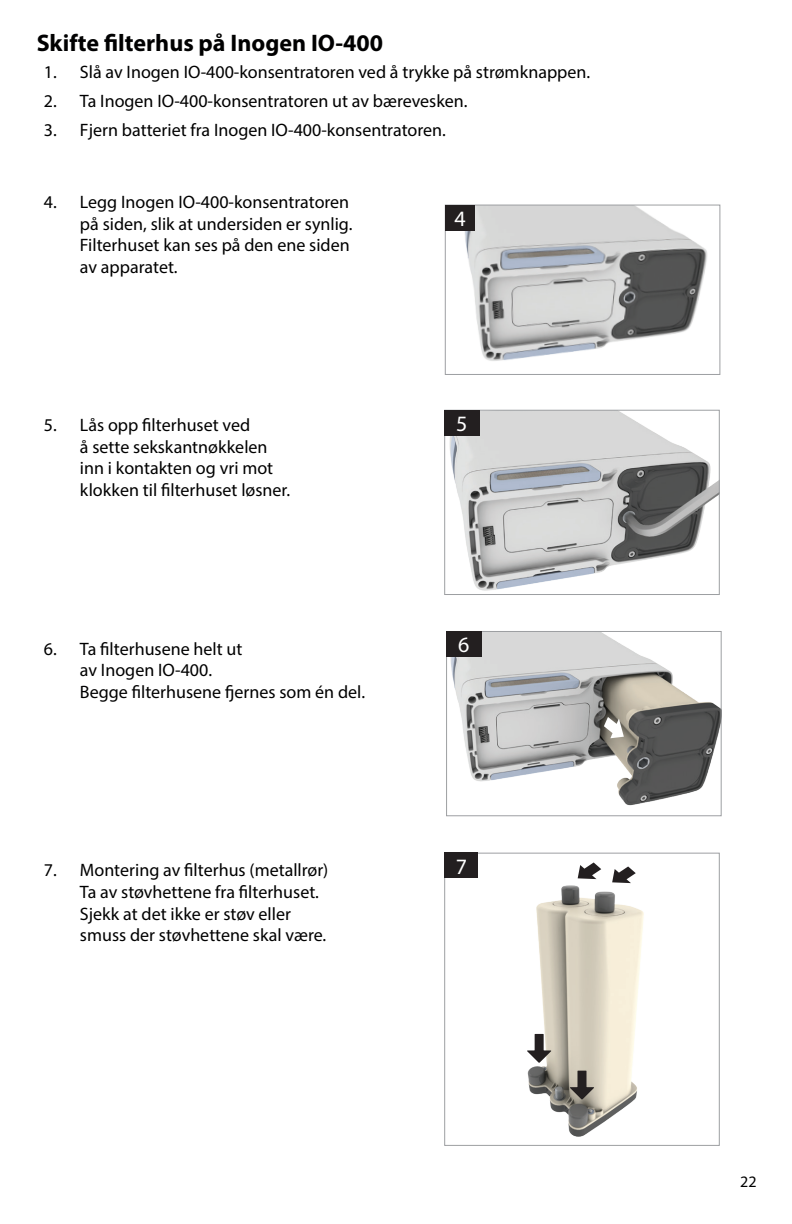
<style>
.page{position:relative;width:792px;height:1224px;background:#fff}
.page>*{position:absolute;margin:0;border:0;box-sizing:border-box;transform-origin:0 0}
.Sub-heading{font:700 24px "Myriad Pro";color:#000001}
.Regular_Body{font:22px "Myriad Pro";color:#fff}
.t1{font:18px/21.6px "Myriad Pro";color:#000001}
.t2{font:16px "Myriad Pro";color:#000001}
</style>
<div class="page">
<img style="left:464px;top:207px;width:243px;height:154px">
<div style="left:445px;top:205px;width:275px;height:170px;border:1px solid #9d9fa2"></div>
<div style="left:445px;top:205px;width:30px;height:26px;background:#231f20"></div>
<img style="left:446px;top:412px;width:272px;height:179px">
<div style="left:444px;top:410px;width:276px;height:185px;border:1px solid #9d9fa2"></div>
<div style="left:444px;top:410px;width:35px;height:25px;background:#231f20"></div>
<img style="left:527px;top:877px;width:117px;height:260px">
<div style="left:444px;top:853px;width:276px;height:293px;border:1px solid #9d9fa2"></div>
<div style="left:444px;top:853px;width:34px;height:25px;background:#231f20"></div>
<svg style="left:612px;top:866px;width:24px;height:17px"></svg>
<svg style="left:578px;top:862px;width:23px;height:17px"></svg>
<img style="left:448px;top:633px;width:271px;height:173px">
<div style="left:446px;top:631px;width:275px;height:185px;border:1px solid #9d9fa2"></div>
<div style="left:446px;top:631px;width:35px;height:25px;background:#231f20"></div>
<svg style="left:604px;top:717px;width:20px;height:21px"></svg>
<svg style="left:527px;top:1034px;width:24px;height:29px"></svg>
<svg style="left:570px;top:1071px;width:24px;height:28px"></svg>
<p class="Sub-heading" style="left:37px;top:27px;width:348px">Skifte filterhus på Inogen IO-400</p>
<p class="t1" style="left:44px;top:61px;width:548px">1. Slå av Inogen IO-400-konsentratoren ved å trykke på strømknappen.</p>
<p class="t1" style="left:44px;top:90px;width:425px">2. Ta Inogen IO-400-konsentratoren ut av bærevesken.</p>
<p class="t1" style="left:44px;top:119px;width:403px">3. Fjern batteriet fra Inogen IO-400-konsentratoren.</p>
<p class="t1" style="left:80px;top:191px;width:274px;text-indent:-36px">4. Legg Inogen IO-400-konsentratoren på siden, slik at undersiden er synlig.<br>Filterhuset kan ses på den ene siden av apparatet.</p>
<p class="t1" style="left:80px;top:414px;width:212px;text-indent:-36px">5. Lås opp filterhuset ved<br>å sette sekskantnøkkelen inn i kontakten og vri mot klokken til filterhuset løsner.</p>
<p class="t1" style="left:80px;top:638px;width:287px;text-indent:-36px">6. Ta filterhusene helt ut<br>av Inogen IO-400.<br>Begge filterhusene fjernes som én del.</p>
<p class="t1" style="left:80px;top:859px;width:250px;text-indent:-36px">7. Montering av filterhus (metallrør)<br>Ta av støvhettene fra filterhuset.<br>Sjekk at det ikke er støv eller smuss der støvhettene skal være.</p>
<p class="Regular_Body" style="left:454px;top:205px;width:13px">4</p>
<p class="Regular_Body" style="left:456px;top:410px;width:13px">5</p>
<p class="Regular_Body" style="left:458px;top:631px;width:13px">6</p>
<p class="Regular_Body" style="left:456px;top:853px;width:13px">7</p>
<p class="t2" style="left:740px;top:1172px;width:18px">22</p>
</div>
